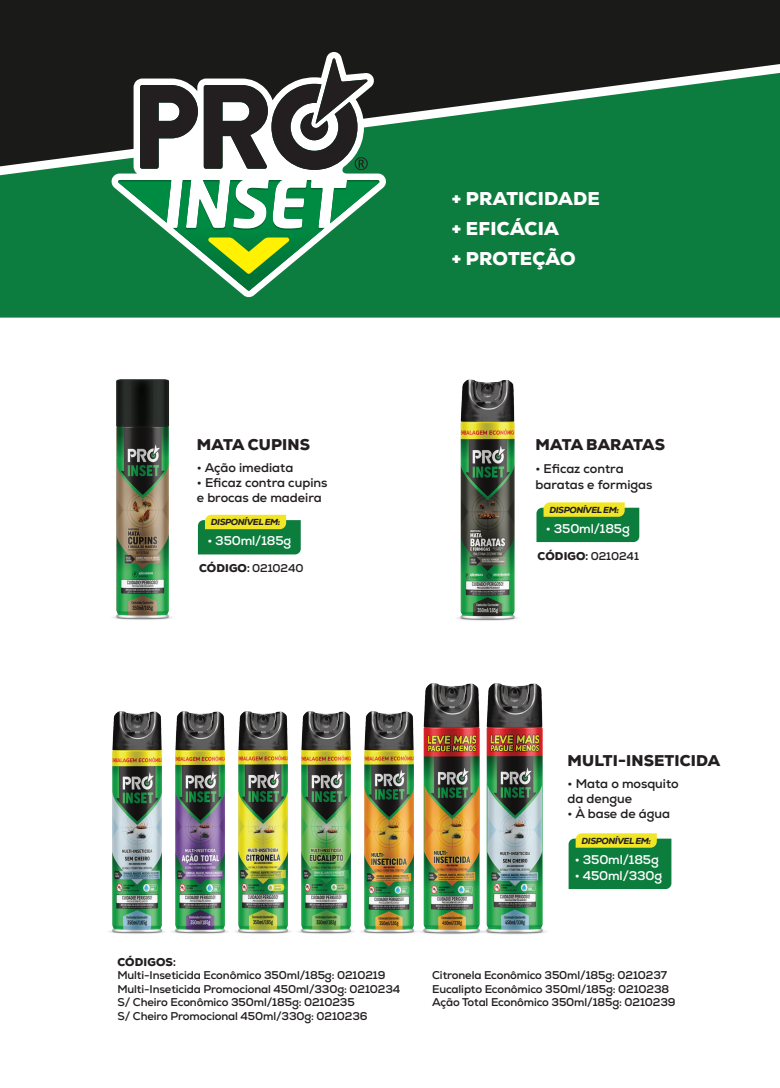
<style>
.page{position:relative;width:780px;height:1088px;background:#fff}
.page>*{position:absolute;margin:0;border:0;box-sizing:border-box;transform-origin:0 0}
.t1{font:900 18.5px "Nexa";letter-spacing:.01em;color:#fff}
.t2{font:900 15.62px "Nexa";letter-spacing:.01em;color:#231f20}
.t3{font:700 12.62px/15.1px "Nexa";color:#231f20}
.t4{font:700 12.62px "Nexa";letter-spacing:-.01em;color:#fff}
.t5{font:700 11.25px/13.5px "Nexa";letter-spacing:-.01em;color:#231f20}
.t6{font:900 11.25px "Nexa";letter-spacing:.01em;color:#231f20}
.t7{font:italic 800 8.75px "Nexa";letter-spacing:-.04em;color:#231f20}
.s1{font-weight:900}
.s2{font-family:"Helvetica Neue LT Pro";font-stretch:condensed}
.s3{font-family:"Helvetica Neue LT Pro";font-weight:700;font-stretch:condensed}
</style>
<div class="page">
<div style="left:0;top:0;width:780px;height:64px;background:#1a1a18"></div>
<svg style="left:0;top:64px;width:780px;height:9px;background:#292927"></svg>
<svg style="left:0;top:73px;width:780px;height:245px;background:#16743f"></svg>
<svg style="left:111px;top:52px;width:275px;height:246px;background:#205e3b"></svg>
<svg style="left:118px;top:58px;width:261px;height:233px;fill:#0c7d3e"></svg>
<svg style="left:247px;top:181px;width:132px;height:49px"></svg>
<svg style="left:208px;top:237px;width:81px;height:37px;background:#8abb30"></svg>
<svg style="left:140px;top:58px;width:228px;height:112px"></svg>
<svg style="left:568px;top:833px;width:103px;height:56px;background:#429640"></svg>
<svg style="left:536px;top:502px;width:103px;height:40px;background:#58a040"></svg>
<svg style="left:198px;top:515px;width:103px;height:39px;background:#559e3e"></svg>
<img style="left:457px;top:379px;width:61px;height:242px">
<img style="left:112px;top:379px;width:60px;height:241px">
<img style="left:424px;top:683px;width:50px;height:251px">
<img style="left:474px;top:683px;width:73px;height:251px">
<img style="left:185px;top:711px;width:29px;height:223px">
<img style="left:214px;top:711px;width:63px;height:223px">
<img style="left:277px;top:711px;width:63px;height:223px">
<img style="left:108px;top:711px;width:77px;height:223px">
<img style="left:340px;top:706px;width:97px;height:228px">
<p class="t2" style="left:197px;top:434px;width:115px">MATA CUPINS</p>
<p class="t3" style="left:197px;top:460px;width:98px">• Ação imediata</p>
<p class="t3" style="left:197px;top:475px;width:132px">• Eficaz contra cupins e brocas de madeira</p>
<p class="t7" style="left:211px;top:516px;width:71px">DISPONÍVEL EM:</p>
<p class="t4" style="left:207px;top:533px;width:85px">• 350ml/185g</p>
<p class="t5" style="left:199px;top:561px;width:106px"><span class="s1">CÓDIGO</span><span class="s2">:</span> 0210240</p>
<p class="t1" style="left:451px;top:186px;width:150px">+ PRATICIDADE</p>
<p class="t1" style="left:451px;top:216px;width:109px">+ EFICÁCIA</p>
<p class="t1" style="left:451px;top:246px;width:126px">+ PROTEÇÃO</p>
<p class="t2" style="left:535px;top:434px;width:131px">MATA BARATAS</p>
<p class="t3" style="left:535px;top:461px;width:118px">• Eficaz contra baratas e formigas</p>
<p class="t7" style="left:549px;top:504px;width:71px">DISPONÍVEL EM:</p>
<p class="t4" style="left:546px;top:520px;width:85px">• 350ml/185g</p>
<p class="t5" style="left:537px;top:549px;width:103px"><span class="s1">CÓDIGO</span><span class="s2">:</span> 0210241</p>
<p class="t6" style="left:117px;top:954px;width:60px">CÓDIGOS<span class="s3">:</span></p>
<p class="t5" style="left:117px;top:968px;width:269px">Multi-Inseticida Econômico 350ml/185g: 0210219</p>
<p class="t5" style="left:117px;top:982px;width:284px">Multi-Inseticida Promocional 450ml/330g: 0210234</p>
<p class="t5" style="left:117px;top:995px;width:252px">S/ Cheiro Econômico 350ml/185g: 0210235<br>S/ Cheiro Promocional 450ml/330g: 0210236</p>
<p class="t2" style="left:567px;top:750px;width:154px">MULTI-INSETICIDA</p>
<p class="t3" style="left:567px;top:776px;width:113px">• Mata o mosquito da dengue</p>
<p class="t3" style="left:567px;top:806px;width:104px">• À base de água</p>
<p class="t7" style="left:581px;top:835px;width:71px">DISPONÍVEL EM:</p>
<p class="t4" style="left:575px;top:851px;width:85px">• 350ml/185g</p>
<p class="t4" style="left:575px;top:867px;width:89px">• 450ml/330g</p>
<p class="t5" style="left:432px;top:968px;width:236px">Citronela Econômico 350ml/185g: 0210237</p>
<p class="t5" style="left:432px;top:982px;width:238px">Eucalipto Econômico 350ml/185g: 0210238</p>
<p class="t5" style="left:432px;top:995px;width:245px">Ação Total Econômico 350ml/185g: 0210239</p>
</div>
